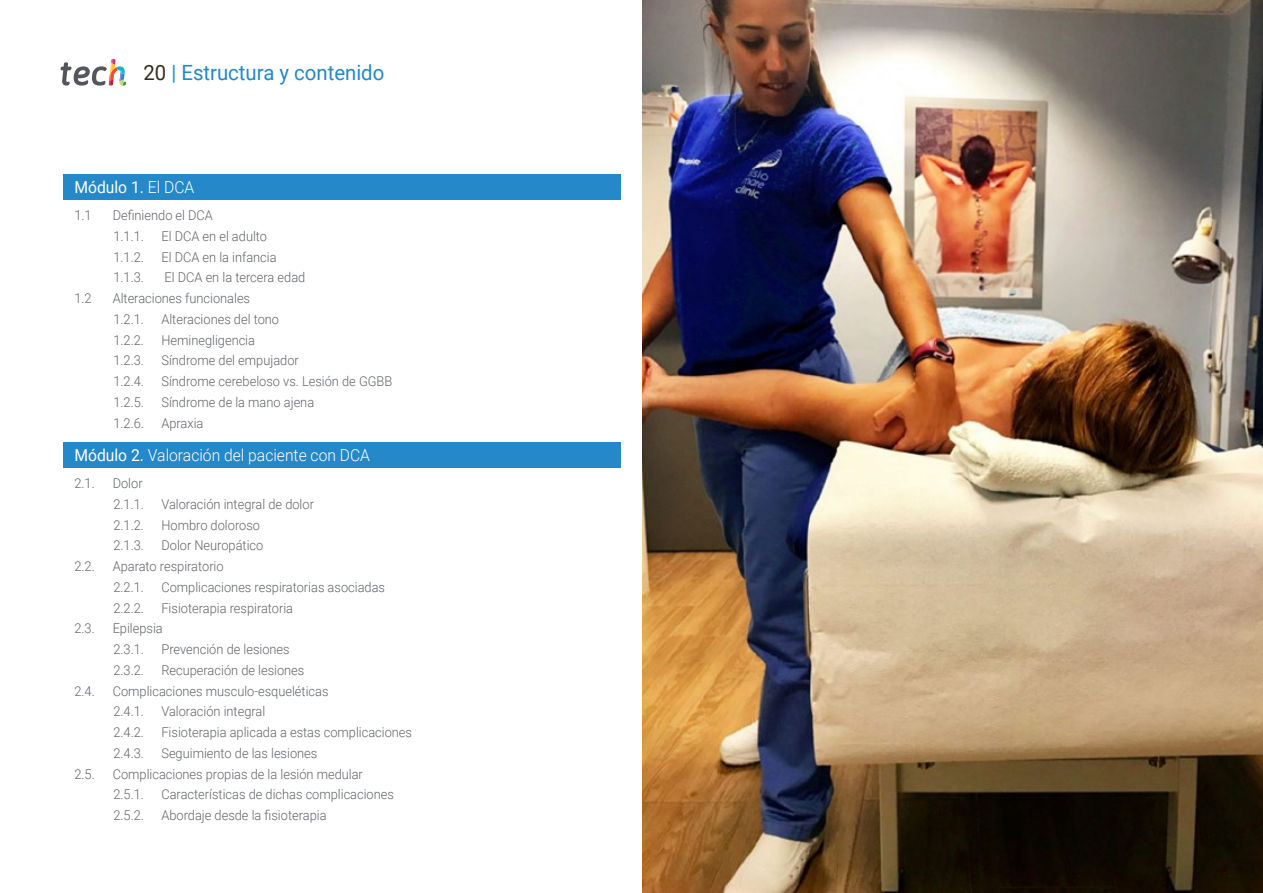
<style>
.page{position:relative;width:1263px;height:893px;background:#fff}
.page>*{position:absolute;margin:0;border:0;box-sizing:border-box;transform-origin:0 0}
.t1{font:21px "Roboto";color:#2488c9}
.t2{font:300 16.5px "Roboto";color:#fff;scale:.95 1}
.t3{font:16.5px "Roboto";color:#fff;scale:.95 1}
.t4{font:300 13.5px/20.7px "Roboto";color:#61646a;scale:.95 1}
.s1{color:#312e20}
.s2{font-weight:300}
.s3{font-weight:400}
</style>
<div class="page">
<div style="left:63px;top:174px;width:558px;height:25px;background:#2488c9"></div>
<div style="left:63px;top:442px;width:558px;height:25px;background:#2488c9"></div>
<img style="left:642px;top:0;width:621px;height:893px">
<svg style="left:61px;top:59px;width:65px;height:27px"></svg>
<h1 class="t1" style="left:144px;top:57px;width:242px"><span class="s1">20</span> | Estructura y contenido</h1>
<p class="t3" style="left:74px;top:176px;width:128px">Módulo 1. <span class="s2">El DCA</span></p>
<p class="t4" style="left:74px;top:205px;width:20px">1.1</p>
<p class="t4" style="left:113px;top:205px;width:107px">Definiendo el DCA<br>1.1.1.</p>
<p class="t4" style="left:161px;top:225px;width:113px">El DCA en el adulto</p>
<p class="t4" style="left:113px;top:246px;width:34px">1.1.2.</p>
<p class="t4" style="left:161px;top:246px;width:123px">El DCA en la infancia</p>
<p class="t4" style="left:113px;top:267px;width:34px">1.1.3.</p>
<p class="t4" style="left:165px;top:267px;width:150px">El DCA en la tercera edad</p>
<p class="t4" style="left:74px;top:288px;width:20px">1.2</p>
<p class="t4" style="left:113px;top:288px;width:146px">Alteraciones funcionales<br>1.2.1.</p>
<p class="t4" style="left:161px;top:308px;width:125px">Alteraciones del tono</p>
<p class="t4" style="left:113px;top:329px;width:34px">1.2.2.</p>
<p class="t4" style="left:161px;top:329px;width:100px">Heminegligencia</p>
<p class="t4" style="left:113px;top:350px;width:34px">1.2.3.</p>
<p class="t4" style="left:161px;top:350px;width:146px">Síndrome del empujador</p>
<p class="t4" style="left:113px;top:371px;width:34px">1.2.4.</p>
<p class="t4" style="left:161px;top:371px;width:244px">Síndrome cerebeloso vs. Lesión de GGBB</p>
<p class="t4" style="left:113px;top:391px;width:34px">1.2.5.</p>
<p class="t4" style="left:161px;top:391px;width:162px">Síndrome de la mano ajena</p>
<p class="t4" style="left:113px;top:412px;width:34px">1.2.6.</p>
<p class="t4" style="left:161px;top:412px;width:46px">Apraxia</p>
<p class="t2" style="left:74px;top:443px;width:313px"><span class="s3">Módulo 2.</span> Valoración del paciente con DCA</p>
<p class="t4" style="left:74px;top:472px;width:23px">2.1.</p>
<p class="t4" style="left:113px;top:472px;width:34px">Dolor<br>2.1.1.</p>
<p class="t4" style="left:161px;top:493px;width:162px">Valoración integral de dolor</p>
<p class="t4" style="left:113px;top:514px;width:34px">2.1.2.</p>
<p class="t4" style="left:161px;top:514px;width:105px">Hombro doloroso</p>
<p class="t4" style="left:113px;top:535px;width:34px">2.1.3.</p>
<p class="t4" style="left:161px;top:535px;width:109px">Dolor Neuropático</p>
<p class="t4" style="left:74px;top:555px;width:23px">2.2.</p>
<p class="t4" style="left:113px;top:555px;width:118px">Aparato respiratorio<br>2.2.1.</p>
<p class="t4" style="left:161px;top:576px;width:237px">Complicaciones respiratorias asociadas</p>
<p class="t4" style="left:113px;top:597px;width:34px">2.2.2.</p>
<p class="t4" style="left:161px;top:597px;width:140px">Fisioterapia respiratoria</p>
<p class="t4" style="left:74px;top:618px;width:23px">2.3.</p>
<p class="t4" style="left:113px;top:618px;width:54px">Epilepsia<br>2.3.1.</p>
<p class="t4" style="left:161px;top:638px;width:137px">Prevención de lesiones</p>
<p class="t4" style="left:113px;top:659px;width:34px">2.3.2.</p>
<p class="t4" style="left:161px;top:659px;width:152px">Recuperación de lesiones</p>
<p class="t4" style="left:74px;top:680px;width:23px">2.4.</p>
<p class="t4" style="left:113px;top:680px;width:229px">Complicaciones musculo-esqueléticas<br>2.4.1.</p>
<p class="t4" style="left:161px;top:701px;width:111px">Valoración integral</p>
<p class="t4" style="left:113px;top:721px;width:34px">2.4.2.</p>
<p class="t4" style="left:161px;top:721px;width:265px">Fisioterapia aplicada a estas complicaciones</p>
<p class="t4" style="left:113px;top:742px;width:34px">2.4.3.</p>
<p class="t4" style="left:161px;top:742px;width:166px">Seguimiento de las lesiones</p>
<p class="t4" style="left:74px;top:763px;width:23px">2.5.</p>
<p class="t4" style="left:113px;top:763px;width:265px">Complicaciones propias de la lesión medular<br>2.5.1.</p>
<p class="t4" style="left:161px;top:784px;width:246px">Características de dichas complicaciones</p>
<p class="t4" style="left:113px;top:804px;width:34px">2.5.2.</p>
<p class="t4" style="left:161px;top:804px;width:175px">Abordaje desde la fisioterapia</p>
</div>
